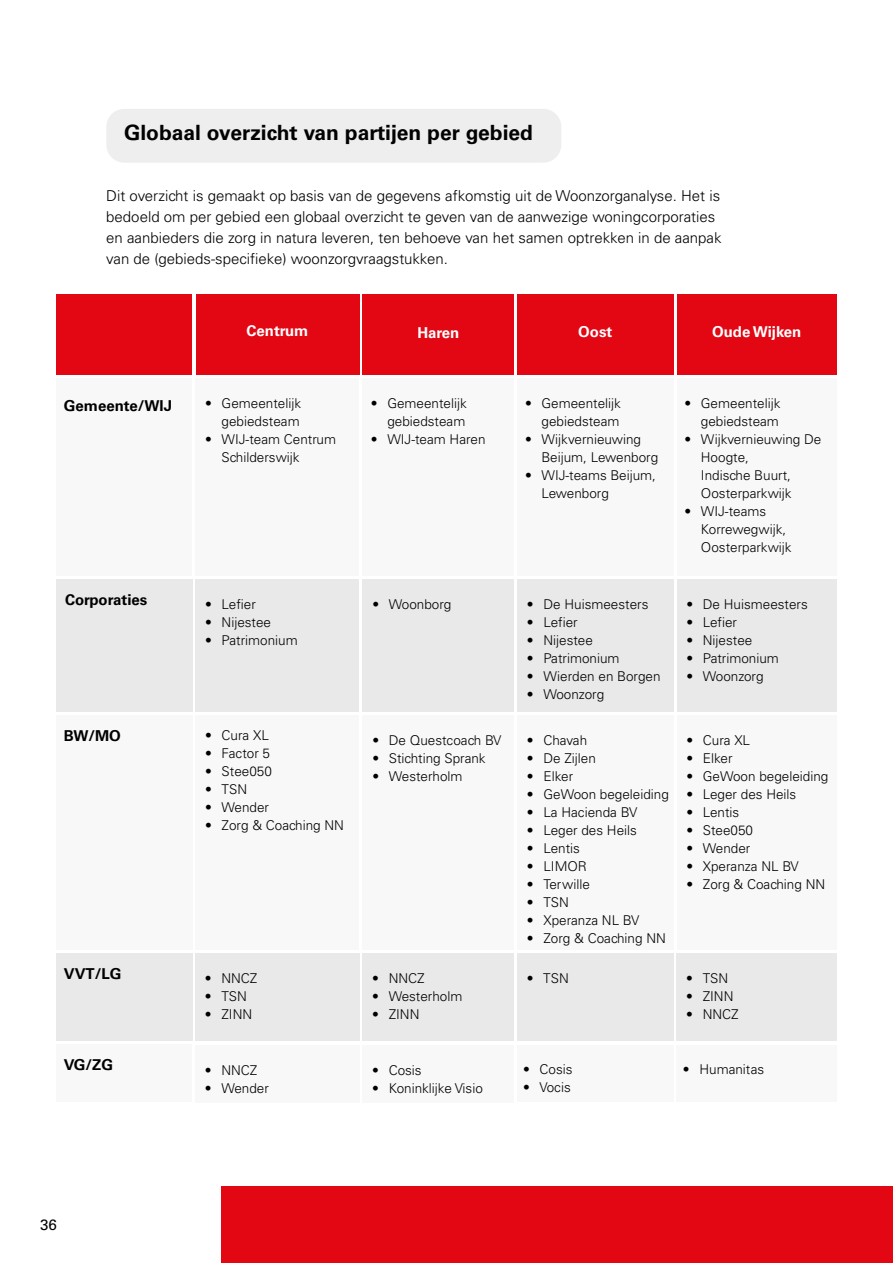
<style>
.page{position:relative;width:893px;height:1263px;background:#fff}
.page>*{position:absolute;margin:0;border:0;box-sizing:border-box;transform-origin:0 0}
.t1{font:700 21px "Univers";color:#020203}
.t2{font:300 15px/21px "Univers";color:#000}
.t3{font:700 15px "Univers";color:#000}
.t4{font:700 15px "Univers";color:#fff}
.t5{font:15px "Univers";color:#000}
.t6{font:300 13.5px/18px "Univers";color:#000}
</style>
<div class="page">
<div style="left:221px;top:1186px;width:672px;height:77px;background:#e30613"></div>
<div style="left:106px;top:109px;width:455px;height:54px;background:#eee;border-radius:18px"></div>
<div style="left:677px;top:378px;width:160px;height:198px;background:#f8f8f8"></div>
<div style="left:56px;top:294px;width:136px;height:81px;background:#e30613"></div>
<div style="left:56px;top:378px;width:136px;height:198px;background:#f8f8f8"></div>
<div style="left:196px;top:294px;width:163px;height:81px;background:#e30613"></div>
<div style="left:196px;top:378px;width:163px;height:198px;background:#f8f8f8"></div>
<div style="left:363px;top:294px;width:151px;height:81px;background:#e30613"></div>
<div style="left:363px;top:378px;width:151px;height:198px;background:#f8f8f8"></div>
<div style="left:517px;top:294px;width:156px;height:81px;background:#e30613"></div>
<div style="left:517px;top:378px;width:156px;height:198px;background:#f8f8f8"></div>
<div style="left:677px;top:294px;width:160px;height:81px;background:#e30613"></div>
<div style="left:56px;top:579px;width:136px;height:132px;background:#e9e9e9"></div>
<div style="left:56px;top:715px;width:136px;height:235px;background:#f8f8f8"></div>
<div style="left:196px;top:579px;width:163px;height:132px;background:#e9e9e9"></div>
<div style="left:196px;top:715px;width:163px;height:235px;background:#f8f8f8"></div>
<div style="left:195px;top:953px;width:164px;height:88px;background:#e9e9e9"></div>
<div style="left:363px;top:579px;width:151px;height:132px;background:#e9e9e9"></div>
<div style="left:363px;top:715px;width:151px;height:235px;background:#f8f8f8"></div>
<div style="left:363px;top:953px;width:151px;height:88px;background:#e9e9e9"></div>
<div style="left:517px;top:579px;width:156px;height:132px;background:#e9e9e9"></div>
<div style="left:517px;top:715px;width:156px;height:235px;background:#f8f8f8"></div>
<div style="left:517px;top:953px;width:156px;height:88px;background:#e9e9e9"></div>
<div style="left:677px;top:579px;width:160px;height:132px;background:#e9e9e9"></div>
<div style="left:677px;top:715px;width:160px;height:235px;background:#f8f8f8"></div>
<div style="left:677px;top:953px;width:160px;height:88px;background:#e9e9e9"></div>
<div style="left:56px;top:953px;width:136px;height:88px;background:#e9e9e9"></div>
<div style="left:56px;top:1044px;width:136px;height:57px;background:#f8f8f8"></div>
<div style="left:195px;top:1045px;width:164px;height:58px;background:#f8f8f8"></div>
<div style="left:363px;top:1045px;width:151px;height:58px;background:#f8f8f8"></div>
<div style="left:517px;top:1045px;width:156px;height:57px;background:#f8f8f8"></div>
<div style="left:677px;top:1045px;width:160px;height:57px;background:#f8f8f8"></div>
<h1 class="t1" style="left:124px;top:120px;width:411px">Globaal overzicht van partijen per gebied</h1>
<p class="t2" style="left:106px;top:185px;width:617px">Dit overzicht is gemaakt op basis van de gegevens afkomstig uit de Woonzorganalyse. Het is bedoeld om per gebied een globaal overzicht te geven van de aanwezige woningcorporaties en aanbieders die zorg in natura leveren, ten behoeve van het samen optrekken in de aanpak van de (gebieds-specifieke) woonzorgvraagstukken.</p>
<p class="t4" style="left:247px;top:321px;width:63px">Centrum</p>
<p class="t4" style="left:417px;top:324px;width:44px">Haren</p>
<p class="t4" style="left:578px;top:323px;width:36px">Oost</p>
<p class="t4" style="left:712px;top:323px;width:91px">Oude Wijken</p>
<p class="t3" style="left:64px;top:397px;width:110px">Gemeente/WIJ</p>
<p class="t6" style="left:205px;top:394px;width:98px;text-align:right">• Gemeentelijk gebiedsteam</p>
<p class="t6" style="left:222px;top:430px;width:116px;text-indent:-16px">• WIJ-team Centrum<br>Schilderswijk</p>
<p class="t6" style="left:371px;top:394px;width:98px;text-align:right">• Gemeentelijk gebiedsteam</p>
<p class="t6" style="left:371px;top:430px;width:116px">• WIJ-team Haren</p>
<p class="t6" style="left:525px;top:394px;width:98px;text-align:right">• Gemeentelijk gebiedsteam</p>
<p class="t6" style="left:541px;top:430px;width:118px;text-indent:-16px">• Wijkvernieuwing<br>Beijum, Lewenborg</p>
<p class="t6" style="left:541px;top:466px;width:116px;text-indent:-16px">• WIJ-teams Beijum,<br>Lewenborg</p>
<p class="t6" style="left:684px;top:394px;width:98px;text-align:right">• Gemeentelijk gebiedsteam</p>
<p class="t6" style="left:701px;top:430px;width:122px;text-indent:-16px">• Wijkvernieuwing De<br>Hoogte,<br>Indische Buurt,<br>Oosterparkwijk</p>
<p class="t6" style="left:701px;top:502px;width:92px;text-indent:-16px">• WIJ-teams<br>Korrewegwijk,<br>Oosterparkwijk</p>
<p class="t3" style="left:65px;top:591px;width:84px">Corporaties</p>
<p class="t3" style="left:64px;top:727px;width:58px">BW/MO</p>
<p class="t3" style="left:64px;top:965px;width:59px">VVT/LG</p>
<p class="t6" style="left:205px;top:596px;width:52px">• Lefier</p>
<p class="t6" style="left:205px;top:613px;width:68px">• Nijestee</p>
<p class="t6" style="left:205px;top:631px;width:94px">• Patrimonium</p>
<p class="t6" style="left:205px;top:727px;width:65px">• Cura XL</p>
<p class="t6" style="left:205px;top:745px;width:66px">• Factor 5</p>
<p class="t6" style="left:205px;top:763px;width:68px">• Stee050</p>
<p class="t6" style="left:205px;top:781px;width:43px">• TSN</p>
<p class="t6" style="left:205px;top:799px;width:65px">• Wender</p>
<p class="t6" style="left:205px;top:817px;width:140px">• Zorg &amp; Coaching NN</p>
<p class="t6" style="left:205px;top:969px;width:54px">• NNCZ</p>
<p class="t6" style="left:205px;top:987px;width:43px">• TSN</p>
<p class="t6" style="left:205px;top:1005px;width:49px">• ZINN</p>
<p class="t6" style="left:372px;top:596px;width:80px">• Woonborg</p>
<p class="t6" style="left:372px;top:731px;width:131px">• De Questcoach BV</p>
<p class="t6" style="left:372px;top:749px;width:115px">• Stichting Sprank</p>
<p class="t6" style="left:372px;top:767px;width:92px">• Westerholm</p>
<p class="t6" style="left:372px;top:969px;width:54px">• NNCZ</p>
<p class="t6" style="left:372px;top:987px;width:92px">• Westerholm</p>
<p class="t6" style="left:372px;top:1005px;width:49px">• ZINN</p>
<p class="t6" style="left:527px;top:596px;width:123px">• De Huismeesters</p>
<p class="t6" style="left:527px;top:613px;width:52px">• Lefier</p>
<p class="t6" style="left:527px;top:631px;width:68px">• Nijestee</p>
<p class="t6" style="left:527px;top:649px;width:94px">• Patrimonium</p>
<p class="t6" style="left:527px;top:667px;width:135px">• Wierden en Borgen</p>
<p class="t6" style="left:527px;top:685px;width:79px">• Woonzorg</p>
<p class="t6" style="left:527px;top:731px;width:62px">• Chavah</p>
<p class="t6" style="left:527px;top:749px;width:71px">• De Zijlen</p>
<p class="t6" style="left:527px;top:767px;width:48px">• Elker</p>
<p class="t6" style="left:527px;top:785px;width:144px">• GeWoon begeleiding</p>
<p class="t6" style="left:527px;top:803px;width:112px">• La Hacienda BV</p>
<p class="t6" style="left:527px;top:821px;width:112px">• Leger des Heils</p>
<p class="t6" style="left:527px;top:839px;width:54px">• Lentis</p>
<p class="t6" style="left:527px;top:857px;width:62px">• LIMOR</p>
<p class="t6" style="left:527px;top:875px;width:64px">• Terwille</p>
<p class="t6" style="left:527px;top:893px;width:43px">• TSN</p>
<p class="t6" style="left:527px;top:911px;width:114px">• Xperanza NL BV</p>
<p class="t6" style="left:527px;top:929px;width:140px">• Zorg &amp; Coaching NN</p>
<p class="t6" style="left:527px;top:969px;width:43px">• TSN</p>
<p class="t6" style="left:686px;top:596px;width:123px">• De Huismeesters</p>
<p class="t6" style="left:686px;top:613px;width:52px">• Lefier</p>
<p class="t6" style="left:686px;top:631px;width:68px">• Nijestee</p>
<p class="t6" style="left:686px;top:649px;width:94px">• Patrimonium</p>
<p class="t6" style="left:686px;top:667px;width:79px">• Woonzorg</p>
<p class="t6" style="left:686px;top:731px;width:65px">• Cura XL</p>
<p class="t6" style="left:686px;top:749px;width:48px">• Elker</p>
<p class="t6" style="left:686px;top:767px;width:144px">• GeWoon begeleiding</p>
<p class="t6" style="left:686px;top:785px;width:112px">• Leger des Heils</p>
<p class="t6" style="left:686px;top:803px;width:54px">• Lentis</p>
<p class="t6" style="left:686px;top:821px;width:68px">• Stee050</p>
<p class="t6" style="left:686px;top:839px;width:65px">• Wender</p>
<p class="t6" style="left:686px;top:857px;width:114px">• Xperanza NL BV</p>
<p class="t6" style="left:686px;top:875px;width:140px">• Zorg &amp; Coaching NN</p>
<p class="t6" style="left:686px;top:969px;width:43px">• TSN</p>
<p class="t6" style="left:686px;top:987px;width:49px">• ZINN</p>
<p class="t6" style="left:686px;top:1005px;width:54px">• NNCZ</p>
<p class="t3" style="left:64px;top:1056px;width:51px">VG/ZG</p>
<p class="t6" style="left:683px;top:1060px;width:83px">• Humanitas</p>
<p class="t6" style="left:523px;top:1060px;width:51px">• Cosis</p>
<p class="t6" style="left:523px;top:1078px;width:49px">• Vocis</p>
<p class="t6" style="left:205px;top:1062px;width:54px">• NNCZ</p>
<p class="t6" style="left:205px;top:1080px;width:65px">• Wender</p>
<p class="t6" style="left:372px;top:1062px;width:51px">• Cosis</p>
<p class="t6" style="left:372px;top:1080px;width:112px">• Koninklijke Visio</p>
<p class="t5" style="left:40px;top:1216px;width:18px">36</p>
</div>
